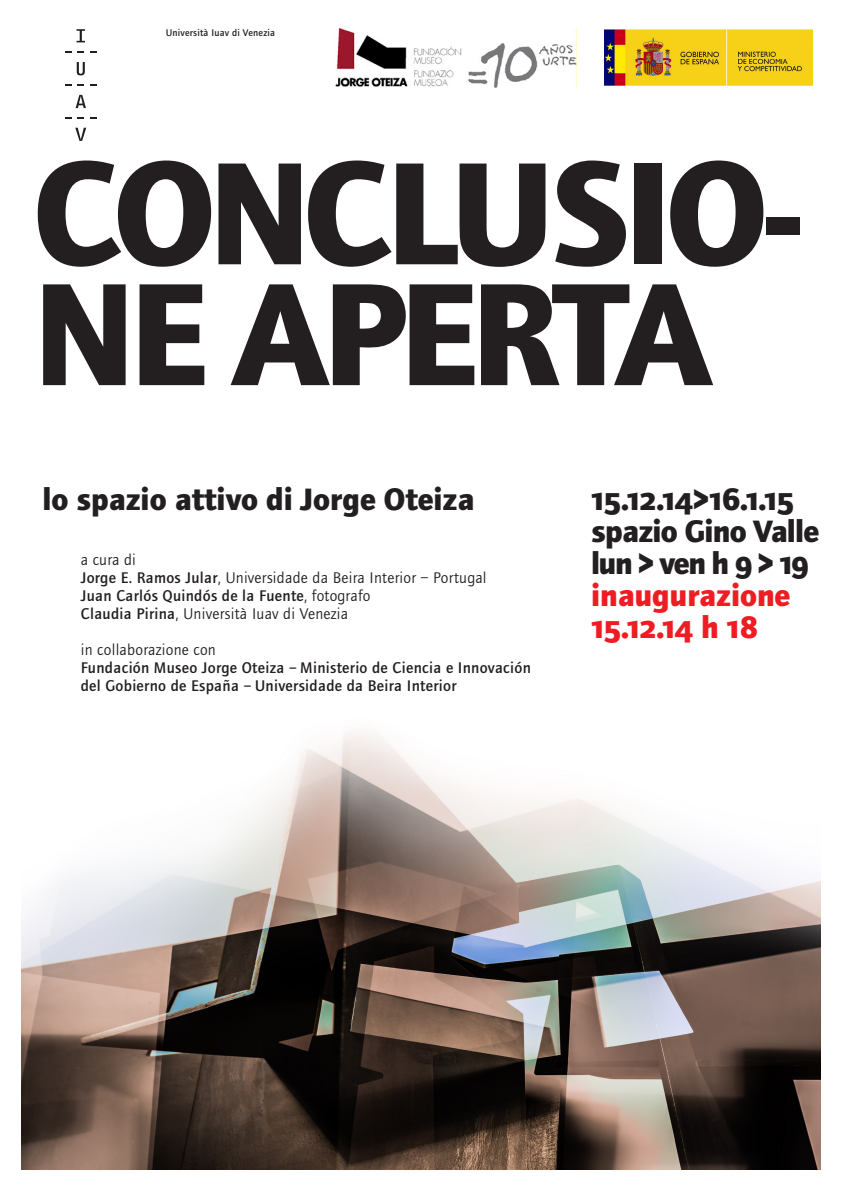
<style>
.page{position:relative;width:842px;height:1191px;background:#fff}
.page>*{position:absolute;margin:0;border:0;box-sizing:border-box;transform-origin:0 0}
.TITOLO{font:700 151px/120.8px "Foundry Journal";letter-spacing:-.04em;color:#231f20}
.SOTTOTITOLO___INFO{font:700 32px "Foundry Journal";letter-spacing:-.005em;color:#231f20}
.SOTTOTITOLO___INFO-2{font:700 32px "Foundry Journal SC";letter-spacing:-.02em;color:#231f20}
.SOTTOTITOLO___INFO-3{font:700 32px "Foundry Journal";color:#ee1d23}
.SOTTOTITOLO___INFO-4{font:700 32px "Foundry Journal SC";letter-spacing:-.01em;color:#ee1d23}
.TESTO_piccolo{font:500 16px "Foundry Journal";letter-spacing:.02em;color:#231f20}
.TESTO_piccolo-2{font:16px "Foundry Journal";letter-spacing:.02em;color:#231f20}
.INTESTAZIONE_iuav{font:500 10px "Foundry Journal";letter-spacing:.02em;color:#231f20}
.s1{font-weight:500}
.s2{font-weight:400}
.s3{font-family:"Foundry Journal SC"}
.s4{font-family:"Foundry Journal"}
</style>
<div class="page">
<svg style="left:77px;top:29px;width:8px;height:13px"></svg>
<svg style="left:65px;top:51px;width:7px;height:2px"></svg>
<svg style="left:78px;top:51px;width:6px;height:2px"></svg>
<svg style="left:90px;top:51px;width:6px;height:2px"></svg>
<svg style="left:77px;top:62px;width:8px;height:13px"></svg>
<svg style="left:65px;top:84px;width:7px;height:2px"></svg>
<svg style="left:78px;top:84px;width:6px;height:2px"></svg>
<svg style="left:90px;top:84px;width:6px;height:2px"></svg>
<svg style="left:76px;top:95px;width:10px;height:13px"></svg>
<svg style="left:65px;top:117px;width:7px;height:2px"></svg>
<svg style="left:78px;top:117px;width:6px;height:2px"></svg>
<svg style="left:90px;top:117px;width:6px;height:2px"></svg>
<svg style="left:75px;top:128px;width:11px;height:13px"></svg>
<img style="left:336px;top:28px;width:241px;height:59px">
<img style="left:21px;top:733px;width:800px;height:436px">
<img style="left:604px;top:29px;width:208px;height:56px">
<p class="INTESTAZIONE_iuav" style="left:166px;top:27px;width:111px">Università Iuav di Venezia</p>
<p class="TITOLO" style="left:34px;top:153px;width:772px">CONCLUSIO-<br>NE APERTA</p>
<p class="SOTTOTITOLO___INFO" style="left:43px;top:481px;width:433px">lo spazio attivo di Jorge Oteiza</p>
<p class="TESTO_piccolo-2" style="left:81px;top:551px;width:57px">a cura di</p>
<p class="TESTO_piccolo-2" style="left:81px;top:569px;width:407px"><span class="s1">Jorge E. Ramos Jular</span>, Universidade da Beira Interior – Portugal</p>
<p class="TESTO_piccolo" style="left:81px;top:586px;width:291px">Juan Carlós Quindós de la Fuente<span class="s2">, fotografo</span></p>
<p class="TESTO_piccolo-2" style="left:81px;top:605px;width:269px"><span class="s1">Claudia Pirina</span>, Università Iuav di Venezia</p>
<p class="TESTO_piccolo-2" style="left:81px;top:641px;width:137px">in collaborazione con</p>
<p class="TESTO_piccolo" style="left:81px;top:658px;width:452px">Fundación Museo Jorge Oteiza – Ministerio de Ciencia e Innovación</p>
<p class="TESTO_piccolo" style="left:81px;top:676px;width:377px">del Gobierno de España – Universidade da Beira Interior</p>
<p class="SOTTOTITOLO___INFO-2" style="left:591px;top:481px;width:205px">15.12.14&gt;16.1.15</p>
<p class="SOTTOTITOLO___INFO" style="left:591px;top:513px;width:230px">spazio Gino Valle</p>
<p class="SOTTOTITOLO___INFO" style="left:591px;top:545px;width:219px">lun &gt; ven h <span class="s3">9 &gt; 19</span></p>
<p class="SOTTOTITOLO___INFO-3" style="left:591px;top:577px;width:201px">inaugurazione</p>
<p class="SOTTOTITOLO___INFO-4" style="left:591px;top:609px;width:168px">15.12.14 <span class="s4">h</span> 18</p>
</div>
